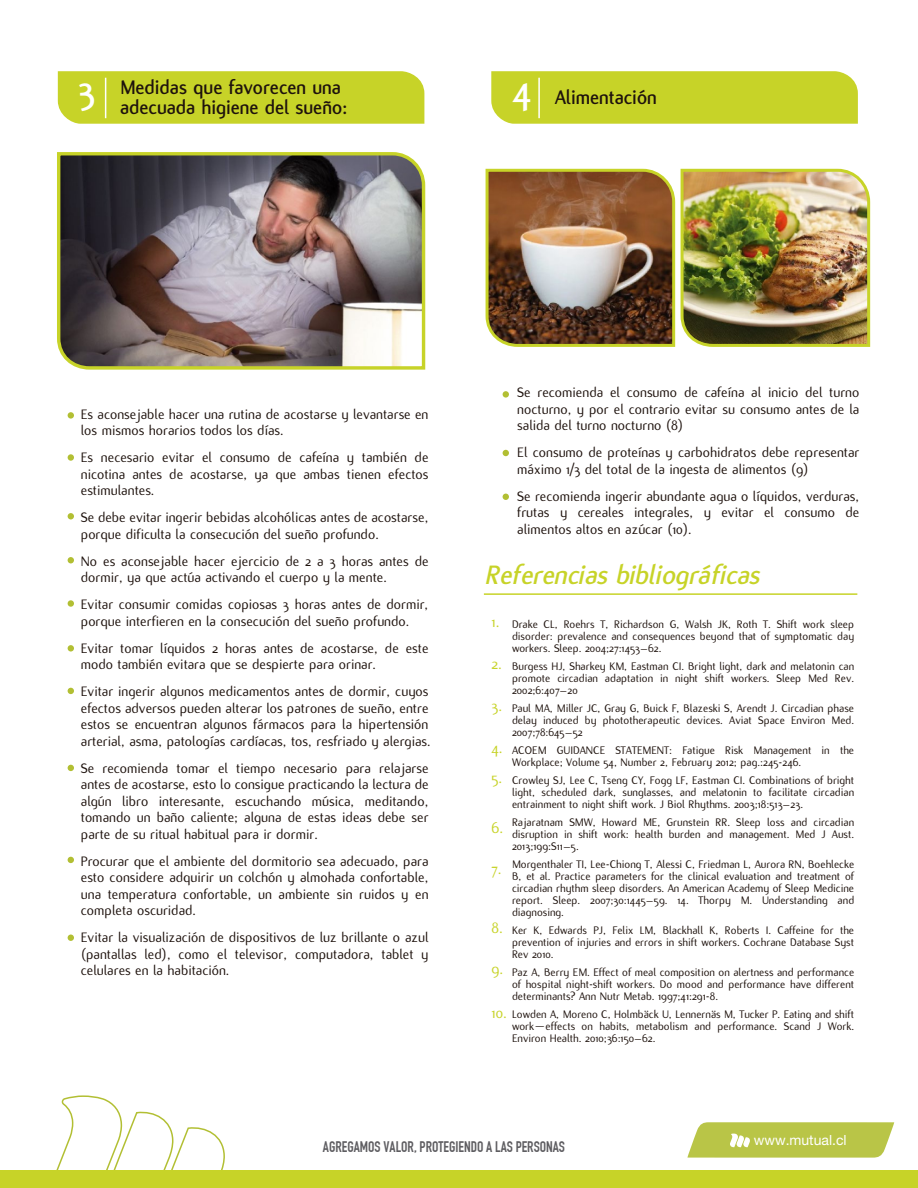
<style>
.page{position:relative;width:918px;height:1188px;background:#fff}
.page>*{position:absolute;margin:0;border:0;box-sizing:border-box;transform-origin:0 0}
.t1{font:700 40.5px "Flux";color:#fff}
.t2{font:italic 700 28.5px "Flux";letter-spacing:-.01em;color:#c7d328}
.t3{font:700 21px/19.5px "Flux";color:#1e120d}
.t4{font:16.5px/29.5px "Flux";color:#c7d328}
.t5{font:15px/16.5px "Flux";color:#1e120d}
.t6{font:700 15px "DIN Condensed";color:#5e5d61}
.t7{font:13.95px "Helvetica Neue LT Std";color:#fff}
.t8{font:12px/12px "Flux";color:#1e120d;text-align:justify}
.s1{font-size:40.5px;color:#fff}
</style>
<div class="page">
<svg style="left:56px;top:1095px;width:168px;height:75px"></svg>
<div style="left:58px;top:71px;width:366px;height:53px;background:#c7d328"></div>
<div style="left:68px;top:412px;width:6px;height:7px;background:#b2bf33;border-radius:50%"></div>
<svg style="left:68px;top:557px;width:6px;height:6px"></svg>
<div style="left:68px;top:600px;width:6px;height:7px;background:#b2bf33;border-radius:50%"></div>
<div style="left:68px;top:645px;width:6px;height:7px;background:#b2bf33;border-radius:50%"></div>
<svg style="left:68px;top:688px;width:6px;height:6px"></svg>
<svg style="left:68px;top:765px;width:6px;height:6px"></svg>
<svg style="left:68px;top:857px;width:6px;height:6px"></svg>
<svg style="left:68px;top:935px;width:6px;height:6px"></svg>
<div style="left:68px;top:454px;width:6px;height:7px;background:#b2bf33;border-radius:50%"></div>
<svg style="left:68px;top:513px;width:6px;height:6px"></svg>
<img style="left:57px;top:152px;width:369px;height:218px">
<hr style="left:105px;top:78px;width:1px;height:40px;background:#fff">
<div style="left:491px;top:71px;width:367px;height:53px;background:#c7d328"></div>
<div style="left:503px;top:391px;width:6px;height:7px;background:#b2bf33;border-radius:50%"></div>
<svg style="left:503px;top:450px;width:6px;height:6px"></svg>
<svg style="left:503px;top:494px;width:6px;height:6px"></svg>
<hr style="left:538px;top:78px;width:2px;height:40px;background:#fff">
<hr style="left:484px;top:593px;width:373px;height:2px;background:#c7d328">
<svg style="left:688px;top:1122px;width:206px;height:36px;background:#c0ca59"></svg>
<div style="left:0;top:1170px;width:918px;height:18px;background:#c7d328"></div>
<img style="left:485px;top:168px;width:386px;height:179px">
<h1 class="t1" style="left:78px;top:67px;width:19px">3</h1>
<h3 class="t3" style="left:120px;top:78px;width:229px">Medidas que favorecen una adecuada higiene del sueño:</h3>
<h3 class="t3" style="left:512px;top:88px;width:147px"><span class="s1">4</span> Alimentación</h3>
<p class="t5" style="left:81px;top:406px;width:349px">Es aconsejable hacer una rutina de acostarse y levantarse en los mismos horarios todos los días.</p>
<p class="t5" style="left:81px;top:450px;width:349px;text-align:justify">Es necesario evitar el consumo de cafeína y también de nicotina antes de acostarse, ya que ambas tienen efectos estimulantes.</p>
<p class="t5" style="left:81px;top:510px;width:349px">Se debe evitar ingerir bebidas alcohólicas antes de acostarse, porque dificulta la consecución del sueño profundo.</p>
<p class="t5" style="left:81px;top:553px;width:349px">No es aconsejable hacer ejercicio de 2 a 3 horas antes de dormir, ya que actúa activando el cuerpo y la mente.</p>
<p class="t5" style="left:81px;top:597px;width:349px">Evitar consumir comidas copiosas 3 horas antes de dormir, porque interfieren en la consecución del sueño profundo.</p>
<p class="t5" style="left:81px;top:640px;width:349px">Evitar tomar líquidos 2 horas antes de acostarse, de este modo también evitara que se despierte para orinar.</p>
<p class="t5" style="left:81px;top:684px;width:351px">Evitar ingerir algunos medicamentos antes de dormir, cuyos efectos adversos pueden alterar los patrones de sueño, entre estos se encuentran algunos fármacos para la hipertensión arterial, asma, patologías cardíacas, tos, resfriado y alergias.</p>
<p class="t5" style="left:81px;top:760px;width:349px;text-align:justify">Se recomienda tomar el tiempo necesario para relajarse antes de acostarse, esto lo consigue practicando la lectura de algún libro interesante, escuchando música, meditando, tomando un baño caliente; alguna de estas ideas debe ser parte de su ritual habitual para ir dormir.</p>
<p class="t5" style="left:81px;top:853px;width:349px;text-align:justify">Procurar que el ambiente del dormitorio sea adecuado, para esto considere adquirir un colchón y almohada confortable, una temperatura confortable, un ambiente sin ruidos y en completa oscuridad.</p>
<p class="t5" style="left:81px;top:930px;width:349px;text-align:justify">Evitar la visualización de dispositivos de luz brillante o azul (pantallas led), como el televisor, computadora, tablet y celulares en la habitación.</p>
<p class="t5" style="left:517px;top:385px;width:344px;text-align:justify">Se recomienda el consumo de cafeína al inicio del turno nocturno, y por el contrario evitar su consumo antes de la salida del turno nocturno (8)</p>
<p class="t5" style="left:517px;top:445px;width:344px">El consumo de proteínas y carbohidratos debe representar máximo 1/3 del total de la ingesta de alimentos (9)</p>
<p class="t5" style="left:517px;top:488px;width:344px;text-align:justify">Se recomienda ingerir abundante agua o líquidos, verduras, frutas y cereales integrales, y evitar el consumo de alimentos altos en azúcar (10).</p>
<h2 class="t2" style="left:487px;top:559px;width:276px">Referencias bibliográficas</h2>
<p class="t8" style="left:512px;top:618px;width:344px">Drake CL, Roehrs T, Richardson G, Walsh JK, Roth T. Shift work sleep disorder: prevalence and consequences beyond that of symptomatic day workers. Sleep. 2004;27:1453–62.</p>
<p class="t8" style="left:512px;top:660px;width:344px">Burgess HJ, Sharkey KM, Eastman CI. Bright light, dark and melatonin can promote circadian adaptation in night shift workers. Sleep Med Rev.<br>2002;6:407–20</p>
<p class="t8" style="left:512px;top:702px;width:344px">Paul MA, Miller JC, Gray G, Buick F, Blazeski S, Arendt J. Circadian phase delay induced by phototherapeutic devices. Aviat Space Environ Med.<br>2007;78:645–52</p>
<p class="t8" style="left:512px;top:744px;width:344px">ACOEM GUIDANCE STATEMENT: Fatigue Risk Management in the<br>Workplace; Volume 54, Number 2, February 2012; pag.:245-246.</p>
<p class="t8" style="left:512px;top:774px;width:344px">Crowley SJ, Lee C, Tseng CY, Fogg LF, Eastman CI. Combinations of bright light, scheduled dark, sunglasses, and melatonin to facilitate circadian entrainment to night shift work. J Biol Rhythms. 2003;18:513–23.</p>
<p class="t8" style="left:512px;top:816px;width:344px">Rajaratnam SMW, Howard ME, Grunstein RR. Sleep loss and circadian disruption in shift work: health burden and management. Med J Aust.<br>2013;199:S11–5.</p>
<p class="t8" style="left:512px;top:858px;width:344px">Morgenthaler TI, Lee-Chiong T, Alessi C, Friedman L, Aurora RN, Boehlecke B, et al. Practice parameters for the clinical evaluation and treatment of circadian rhythm sleep disorders. An American Academy of Sleep Medicine report. Sleep. 2007;30:1445–59. 14. Thorpy M. Understanding and diagnosing.</p>
<p class="t8" style="left:512px;top:924px;width:344px">Ker K, Edwards PJ, Felix LM, Blackhall K, Roberts I. Caffeine for the prevention of injuries and errors in shift workers. Cochrane Database Syst Rev 2010.</p>
<p class="t8" style="left:512px;top:966px;width:344px">Paz A, Berry EM. Effect of meal composition on alertness and performance of hospital night-shift workers. Do mood and performance have different determinants? Ann Nutr Metab. 1997;41:291-8.</p>
<p class="t8" style="left:512px;top:1008px;width:344px">Lowden A, Moreno C, Holmbäck U, Lennernäs M, Tucker P. Eating and shift work—effects on habits, metabolism and performance. Scand J Work.<br>Environ Health. 2010;36:150–62.</p>
<p class="t4" style="left:492px;top:608px;width:10px">1.</p>
<p class="t4" style="left:492px;top:650px;width:12px">2.</p>
<p class="t4" style="left:492px;top:692px;width:12px">3.</p>
<p class="t4" style="left:492px;top:734px;width:13px">4.<br>5.</p>
<p class="t4" style="left:492px;top:813px;width:13px">6.</p>
<p class="t4" style="left:492px;top:855px;width:12px">7.</p>
<p class="t4" style="left:492px;top:914px;width:13px">8.</p>
<p class="t4" style="left:492px;top:954px;width:13px">9.</p>
<p class="t4" style="left:492px;top:998px;width:17px">10.</p>
<p class="t6" style="left:323px;top:1138px;width:244px">AGREGAMOS VALOR, PROTEGIENDO A LAS PERSONAS</p>
<p class="t7" style="left:754px;top:1132px;width:94px">www.mutual.cl</p>
</div>
